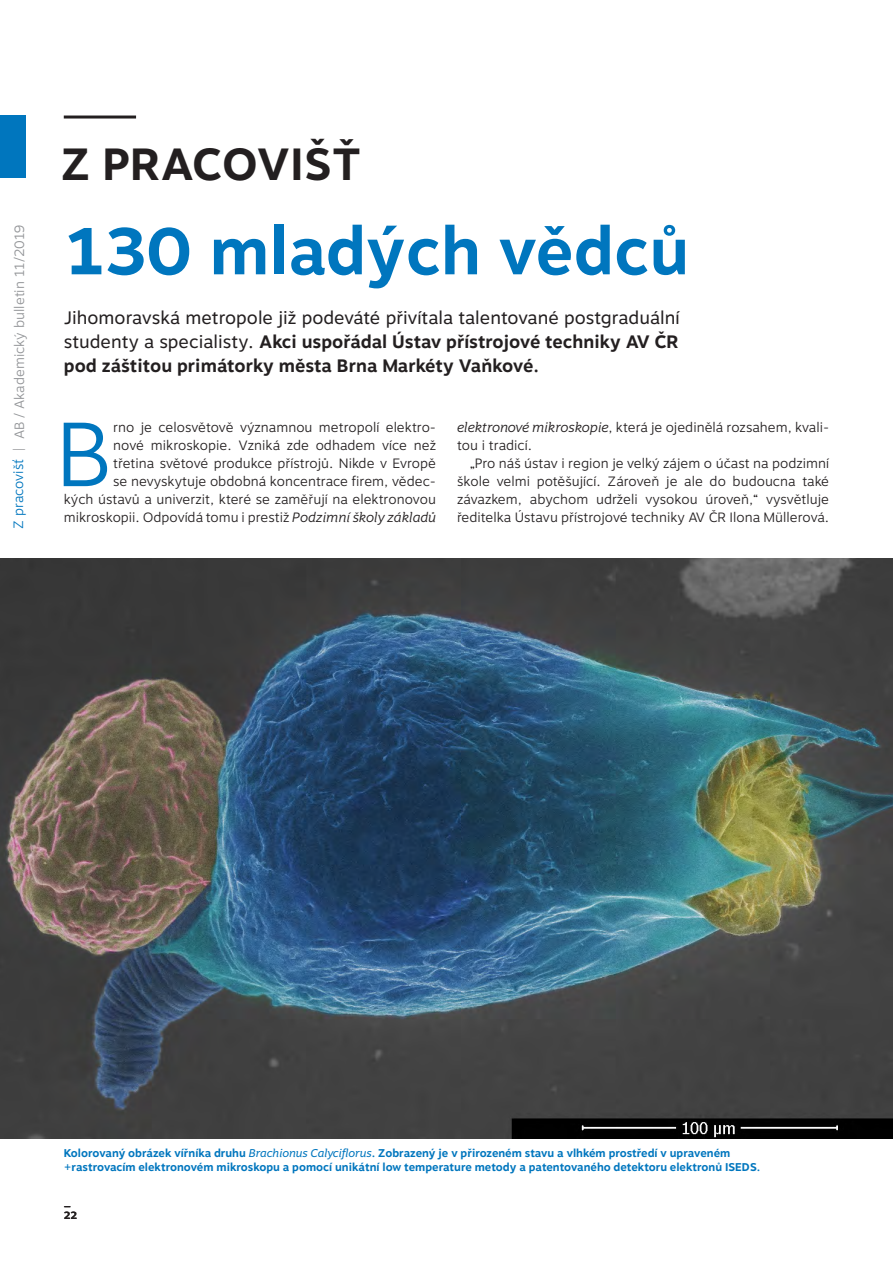
<style>
.page{position:relative;width:893px;height:1263px;background:#fff}
.page>*{position:absolute;margin:0;border:0;box-sizing:border-box;transform-origin:0 0}
.Iniciála{font:300 90.6px "Motiva Sans";color:#0076be}
.Headline{font:700 66px "Motiva Sans";color:#0076be}
.t1{font:700 45px "Motiva Sans";letter-spacing:.01em;color:#231f20}
.Headline-2{font:18px/24px "Motiva Sans";color:#231f20;text-align:justify}
.Iniciála-2{font:300 13.5px/18px "Motiva Sans";color:#231f20}
.t2{font:300 13.5px "Motiva Sans";color:#939598}
.t3{font:300 13.5px "Motiva Sans";color:#0076be}
.Popisek{font:700 11.25px "Motiva Sans";color:#0076be}
.t4{font:700 10.5px "Motiva Sans";color:#231f20}
.s1{font-weight:700}
.s2{font-style:italic}
.s3{font-weight:400;font-style:italic}
</style>
<div class="page">
<img style="left:0;top:558px;width:893px;height:580px">
<div style="left:0;top:116px;width:26px;height:62px;background:#0076be"></div>
<hr style="left:64px;top:116px;width:72px;height:3px;background:#231f20">
<p class="t2" style="left:9px;top:450px;width:227px;rotate:-90deg">| AB / Akademický bulletin 11/2019</p>
<p class="t3" style="left:8px;top:529px;width:72px;rotate:-90deg">Z pracovišť</p>
<p class="t1" style="left:61px;top:131px;width:302px">Z PRACOVIŠŤ</p>
<p class="Headline" style="left:66px;top:202px;width:625px">130 mladých vědců</p>
<p class="Headline-2" style="left:64px;top:306px;width:617px">Jihomoravská metropole již podeváté přivítala talentované postgraduální studenty a specialisty. <span class="s1">Akci uspořádal Ústav přístrojové techniky AV ČR pod záštitou primátorky města Brna Markéty Vaňkové.</span></p>
<p class="Iniciála-2" style="left:64px;top:418px;width:374px;text-align:right">rno je celosvětově významnou metropolí elektro-<br>nové mikroskopie. Vzniká zde odhadem více než<br>třetina světové produkce přístrojů. Nikde v Evropě<br>se nevyskytuje obdobná koncentrace firem, vědec-<br>kých ústavů a univerzit, které se zaměřují na elektronovou mikroskopii. Odpovídá tomu i prestiž <span class="s2">Podzimní školy základů</span></p>
<p class="Iniciála" style="left:56px;top:387px;width:59px">B</p>
<p class="Iniciála-2" style="left:457px;top:418px;width:374px"><span class="s2">elektronové mikroskopie</span>, která je ojedinělá rozsahem, kvali&shy;tou i tradicí.</p>
<p class="Iniciála-2" style="left:457px;top:454px;width:374px;text-align:justify;text-indent:13px">„Pro náš ústav i region je velký zájem o účast na podzimní škole velmi potěšující. Zároveň je ale do budoucna také závazkem, abychom udrželi vysokou úroveň,“ vysvětluje ředitelka Ústavu přístrojové techniky AV ČR Ilona Müllerová.</p>
<p class="Popisek" style="left:64px;top:1145px;width:668px">Kolorovaný obrázek vířníka druhu <span class="s3">Brachionus Calyciflorus</span>. Zobrazený je v přirozeném stavu a vlhkém prostředí v upraveném</p>
<p class="Popisek" style="left:64px;top:1158px;width:698px">+rastrovacím elektronovém mikroskopu a pomocí unikátní low temperature metody a patentovaného detektoru elektronů ISEDS.</p>
<p class="t4" style="left:64px;top:1194px;width:9px">_</p>
<p class="t4" style="left:64px;top:1207px;width:15px">22</p>
</div>
